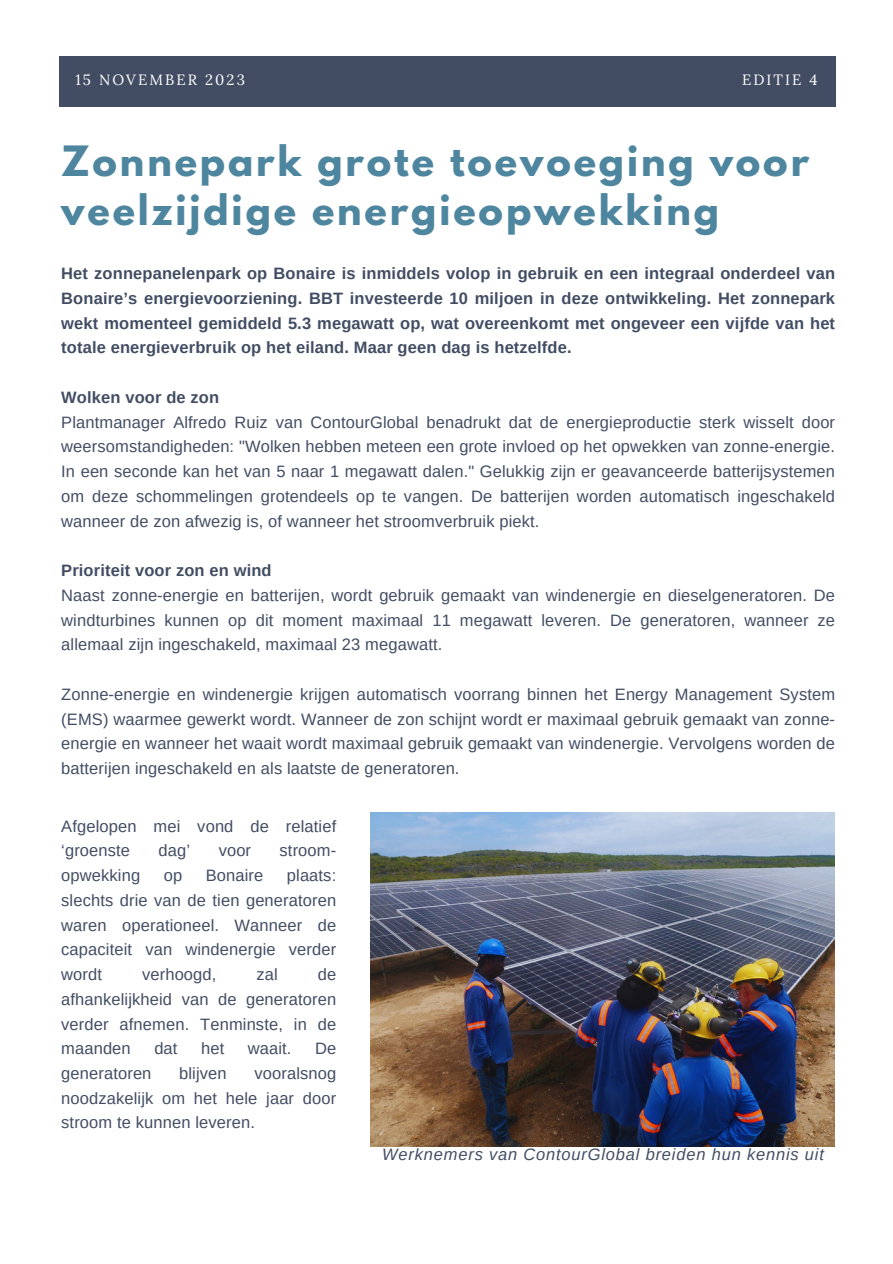
<style>
.page{position:relative;width:893px;height:1264px;background:#fff}
.page>*{position:absolute;margin:0;border:0;box-sizing:border-box;transform-origin:0 0}
.t1{font:700 37.05px/48.3px "League Spartan";letter-spacing:.08em;color:#4e869f}
.t2{font:16.5px/24.8px "Arimo";letter-spacing:.01em;color:#424d63;text-align:justify}
.t3{font:700 16.5px/24.8px "Arimo";letter-spacing:.01em;color:#424d63;text-align:justify}
.t4{font:italic 16.5px "Arimo";letter-spacing:.05em;color:#424d63}
.t5{font:14.85px "Lora";letter-spacing:.14em;color:#fff}
</style>
<div class="page">
<div style="left:59px;top:56px;width:776px;height:51px;background:#424d63"></div>
<img style="left:371px;top:812px;width:463px;height:334px">
<p class="t5" style="left:75px;top:70px;width:171px">15 NOVEMBER 2023</p>
<p class="t5" style="left:742px;top:70px;width:77px">EDITIE 4</p>
<p class="t1" style="left:61px;top:142px;width:749px">Zonnepark grote toevoeging voor veelzijdige energieopwekking</p>
<p class="t3" style="left:61px;top:261px;width:775px">Het zonnepanelenpark op Bonaire is inmiddels volop in gebruik en een integraal onderdeel van Bonaire’s energievoorziening. BBT investeerde 10 miljoen in deze ontwikkeling. Het zonnepark wekt momenteel gemiddeld 5.3 megawatt op, wat overeenkomt met ongeveer een vijfde van het totale energieverbruik op het eiland. Maar geen dag is hetzelfde.</p>
<p class="t3" style="left:61px;top:385px;width:159px">Wolken voor de zon</p>
<p class="t2" style="left:61px;top:409px;width:775px">Plantmanager Alfredo Ruiz van ContourGlobal benadrukt dat de energieproductie sterk wisselt door weersomstandigheden: "Wolken hebben meteen een grote invloed op het opwekken van zonne-energie.<br>In een seconde kan het van 5 naar 1 megawatt dalen." Gelukkig zijn er geavanceerde batterijsystemen om deze schommelingen grotendeels op te vangen. De batterijen worden automatisch ingeschakeld wanneer de zon afwezig is, of wanneer het stroomverbruik piekt.</p>
<p class="t3" style="left:61px;top:558px;width:212px">Prioriteit voor zon en wind</p>
<p class="t2" style="left:61px;top:582px;width:775px">Naast zonne-energie en batterijen, wordt gebruik gemaakt van windenergie en dieselgeneratoren. De windturbines kunnen op dit moment maximaal 11 megawatt leveren. De generatoren, wanneer ze allemaal zijn ingeschakeld, maximaal 23 megawatt.</p>
<p class="t2" style="left:61px;top:681px;width:775px">Zonne-energie en windenergie krijgen automatisch voorrang binnen het Energy Management System (EMS) waarmee gewerkt wordt. Wanneer de zon schijnt wordt er maximaal gebruik gemaakt van zonne&shy;energie en wanneer het waait wordt maximaal gebruik gemaakt van windenergie. Vervolgens worden de batterijen ingeschakeld en als laatste de generatoren.</p>
<p class="t2" style="left:61px;top:813px;width:276px">Afgelopen mei vond de relatief ‘groenste</p>
<p class="t2" style="left:159px;top:838px;width:33px">dag’</p>
<p class="t2" style="left:219px;top:838px;width:34px">voor</p>
<p class="t2" style="left:279px;top:838px;width:58px">stroom-</p>
<p class="t2" style="left:61px;top:863px;width:276px;text-indent:226px">plaats: slechts drie van de tien generatoren waren operationeel. Wanneer de capaciteit van windenergie verder wordt</p>
<p class="t2" style="left:61px;top:863px;width:80px">opwekking</p>
<p class="t2" style="left:164px;top:863px;width:20px">op</p>
<p class="t2" style="left:206px;top:863px;width:59px">Bonaire</p>
<p class="t2" style="left:61px;top:961px;width:276px;text-indent:256px">de afhankelijkheid van de generatoren verder afnemen. Tenminste, in de maanden</p>
<p class="t2" style="left:142px;top:961px;width:76px">verhoogd,</p>
<p class="t2" style="left:256px;top:961px;width:23px">zal</p>
<p class="t2" style="left:154px;top:1036px;width:25px">dat</p>
<p class="t2" style="left:201px;top:1036px;width:25px">het</p>
<p class="t2" style="left:248px;top:1036px;width:45px">waait.</p>
<p class="t2" style="left:315px;top:1036px;width:23px">De</p>
<p class="t2" style="left:61px;top:1060px;width:276px;text-indent:193px">vooralsnog noodzakelijk om het hele jaar door stroom te kunnen leveren.</p>
<p class="t2" style="left:61px;top:1060px;width:92px">generatoren</p>
<p class="t2" style="left:179px;top:1060px;width:49px">blijven</p>
<p class="t4" style="left:382px;top:1145px;width:443px">Werknemers van ContourGlobal breiden hun kennis uit</p>
</div>
